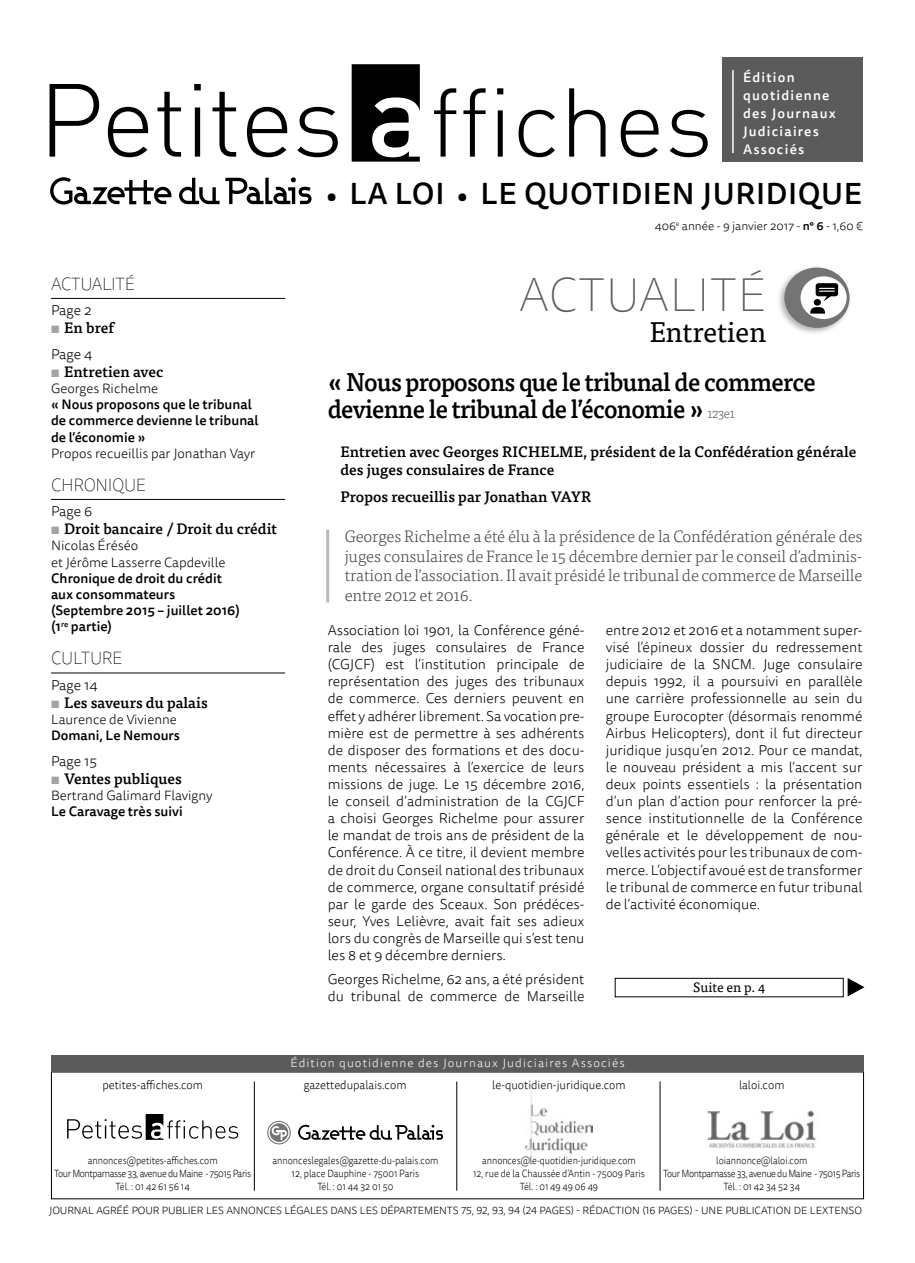
<style>
.page{position:relative;width:915px;height:1263px;background:#fff}
.page>*{position:absolute;margin:0;border:0;box-sizing:border-box;transform-origin:0 0}
.t1{font:100 48px "Tisa Sans OT";letter-spacing:.01em;color:#5b5b5b}
.t2{font:500 30px "Tisa Sans OT";letter-spacing:.02em;color:#000}
.t3{font:28.5px "Tisa OT";letter-spacing:-.01em;color:#000}
.t4{font:500 25.5px/27px "Tisa OT";letter-spacing:-.03em;color:#000;scale:.95 1}
.t5{font:100 18px "Tisa Sans OT";letter-spacing:-.02em;color:#000;scale:.95 1}
.t6{font:300 16.5px/19.5px "Tisa OT";letter-spacing:-.01em;color:#444443;text-align:justify}
.t7{font:500 15px/18px "Tisa OT";color:#000}
.t8{font:300 14.25px/17.1px "Tisa Sans OT";color:#000;text-align:justify}
.t9{font:500 13.5px/16.2px "Tisa Sans OT";color:#000}
.t10{font:300 13.5px/16.2px "Tisa Sans OT";color:#000}
.t11{font:500 13.5px/18px "Tisa Sans OT";letter-spacing:.09em;color:#fff}
.t12{font:13.5px "Tisa OT";color:#000}
.t13{font:300 12px "Tisa Sans OT";color:#000;scale:.95 1}
.t14{font:300 12px "Tisa Sans OT";letter-spacing:.09em;color:#fff}
.t15{font:300 12px "Tisa Sans OT";color:#000}
.t16{font:300 10.5px/12.6px "Tisa Sans OT";letter-spacing:-.04em;color:#000;text-align:center;scale:.88 1}
.t17{font:300 10.5px/12.6px "Tisa Sans OT";letter-spacing:-.01em;color:#000;text-align:center;scale:.88 1}
.t18{font:300 10.5px "Tisa Sans OT";letter-spacing:-.01em;color:#000}
.s1{font-weight:700;color:#a2a3a3}
.s2{font-size:27px}
.s3{font-weight:500}
.s4{font-weight:300;font-size:13.5px;color:#5b5b5b}
</style>
<div class="page">
<div style="left:721px;top:58px;width:140px;height:104px;background:#5b5b5b"></div>
<hr style="left:732px;top:70px;width:1px;height:83px;background:#fff">
<svg style="left:50px;top:84px;width:49px;height:73px"></svg>
<svg style="left:108px;top:107px;width:40px;height:50px"></svg>
<svg style="left:157px;top:92px;width:24px;height:65px"></svg>
<svg style="left:194px;top:84px;width:7px;height:73px"></svg>
<svg style="left:212px;top:92px;width:24px;height:65px"></svg>
<svg style="left:247px;top:107px;width:40px;height:50px"></svg>
<svg style="left:297px;top:107px;width:40px;height:50px"></svg>
<svg style="left:351px;top:64px;width:68px;height:98px"></svg>
<svg style="left:434px;top:88px;width:22px;height:69px"></svg>
<svg style="left:463px;top:88px;width:22px;height:69px"></svg>
<svg style="left:497px;top:88px;width:6px;height:69px"></svg>
<svg style="left:518px;top:110px;width:36px;height:47px"></svg>
<svg style="left:569px;top:88px;width:36px;height:69px"></svg>
<svg style="left:620px;top:110px;width:38px;height:47px"></svg>
<svg style="left:669px;top:110px;width:38px;height:47px"></svg>
<svg style="left:50px;top:177px;width:121px;height:28px"></svg>
<svg style="left:179px;top:178px;width:40px;height:26px"></svg>
<svg style="left:225px;top:177px;width:86px;height:27px"></svg>
<img style="left:525px;top:1091px;width:67px;height:65px">
<svg style="left:67px;top:1114px;width:171px;height:26px"></svg>
<img style="left:707px;top:1110px;width:110px;height:38px">
<hr style="left:659px;top:1081px;width:1px;height:110px;background:#000">
<hr style="left:456px;top:1081px;width:1px;height:110px;background:#000">
<hr style="left:254px;top:1081px;width:1px;height:110px;background:#000">
<svg style="left:269px;top:1123px;width:19px;height:19px"></svg>
<svg style="left:298px;top:1125px;width:145px;height:15px"></svg>
<svg style="left:271px;top:1126px;width:16px;height:14px"></svg>
<div style="left:267px;top:1121px;width:24px;height:23px;border:1px solid #747473;border-radius:50%"></div>
<div style="left:51px;top:1055px;width:812px;height:16px;background:#5b5b5b"></div>
<div style="left:614px;top:978px;width:229px;height:19px;border:1px solid #000"></div>
<svg style="left:847px;top:978px;width:17px;height:18px"></svg>
<hr style="left:51px;top:298px;width:234px;height:1px;background:#000">
<hr style="left:51px;top:499px;width:234px;height:1px;background:#000">
<hr style="left:51px;top:673px;width:234px;height:1px;background:#000">
<img style="left:779px;top:268px;width:71px;height:65px">
<div style="left:784px;top:267px;width:65px;height:61px;background:#747473;border-radius:50%"></div>
<div style="left:800px;top:276px;width:46px;height:43px;background:#fff;border-radius:50%"></div>
<svg style="left:810px;top:307px;width:14px;height:7px"></svg>
<div style="left:813px;top:299px;width:7px;height:7px;background:#000;border-radius:50%"></div>
<svg style="left:815px;top:283px;width:22px;height:18px"></svg>
<hr style="left:326px;top:529px;width:3px;height:73px;background:#b9baba">
<p class="t5" style="left:51px;top:273px;width:63px">ACTUALITÉ</p>
<p class="t8" style="left:51px;top:303px;width:42px">Page 2</p>
<p class="t7" style="left:51px;top:319px;width:64px"><span class="s1">▪</span> En bref</p>
<p class="t8" style="left:51px;top:346px;width:43px">Page 4</p>
<p class="t7" style="left:51px;top:363px;width:114px"><span class="s1">▪</span> Entretien avec</p>
<p class="t10" style="left:51px;top:381px;width:109px">Georges Richelme</p>
<p class="t9" style="left:51px;top:397px;width:209px">« Nous proposons que le tribunal de commerce devienne le tribunal de l’économie »</p>
<p class="t10" style="left:51px;top:446px;width:206px">Propos recueillis par Jonathan Vayr</p>
<p class="t5" style="left:51px;top:474px;width:101px">CHRONIQU E</p>
<p class="t8" style="left:51px;top:503px;width:43px">Page 6</p>
<p class="t7" style="left:51px;top:520px;width:227px"><span class="s1">▪</span> Droit bancaire / Droit du crédit</p>
<p class="t10" style="left:51px;top:538px;width:176px">Nicolas Éréséo<br>et Jérôme Lasserre Capdeville</p>
<p class="t9" style="left:51px;top:571px;width:190px">Chronique de droit du crédit aux consommateurs (Septembre 2015 – juillet 2016) (1<sup>re</sup> partie)</p>
<p class="t5" style="left:51px;top:647px;width:12px">CULTU</p>
<p class="t5" style="left:102px;top:647px;width:23px">RE</p>
<p class="t8" style="left:51px;top:677px;width:48px">Page 14</p>
<p class="t7" style="left:51px;top:694px;width:158px"><span class="s1">▪</span> Les saveurs du palais</p>
<p class="t10" style="left:51px;top:712px;width:127px">Laurence de Vivienne</p>
<p class="t9" style="left:51px;top:728px;width:130px">Domani, Le Nemours</p>
<p class="t8" style="left:51px;top:753px;width:47px">Page 15</p>
<p class="t7" style="left:51px;top:770px;width:132px"><span class="s1">▪</span> Ventes publiques</p>
<p class="t10" style="left:51px;top:788px;width:163px">Bertrand Galimard Flavigny</p>
<p class="t9" style="left:51px;top:804px;width:133px">Le Caravage très suivi</p>
<p class="t11" style="left:742px;top:69px;width:94px">Édition quotidienne des Journaux<br>Judiciaires<br>Associés</p>
<h2 class="t2" style="left:326px;top:175px;width:537px"><span class="s2">•</span> LA LOI <span class="s2">•</span> LE QUOTIDIEN JURIDIQUE</h2>
<p class="t15" style="left:654px;top:219px;width:209px">406<sup>e</sup> année - 9 janvier 2017 - <span class="s3">n° 6</span> - 1,60 €</p>
<h1 class="t1" style="left:519px;top:267px;width:248px">ACTUALITÉ</h1>
<h3 class="t3" style="left:649px;top:315px;width:118px">Entretien</h3>
<h3 class="t4" style="left:327px;top:369px;width:515px">« Nous proposons que le tribunal de commerce devienne le tribunal de l’économie » <span class="s4">123e1</span></h3>
<p class="t7" style="left:340px;top:443px;width:517px">Entretien avec Georges RICHELME, président de la Confédération générale des juges consulaires de France</p>
<p class="t7" style="left:340px;top:488px;width:252px">Propos recueillis par Jonathan VAYR</p>
<p class="t6" style="left:344px;top:527px;width:519px">Georges Richelme a été élu à la présidence de la Confédération générale des juges consulaires de France le 15 décembre dernier par le conseil d’adminis&shy;tration de l’association. Il avait présidé le tribunal de commerce de Marseille entre 2012 et 2016.</p>
<p class="t8" style="left:327px;top:622px;width:258px">Association loi 1901, la Conférence géné&shy;rale des juges consulaires de France (CGJCF) est l’institution principale de représentation des juges des tribunaux de commerce. Ces derniers peuvent en effet y adhérer librement. Sa vocation pre&shy;mière est de permettre à ses adhérents de disposer des formations et des docu&shy;ments nécessaires à l’exercice de leurs missions de juge. Le 15 décembre 2016, le conseil d’administration de la CGJCF a choisi Georges Richelme pour assurer le mandat de trois ans de président de la Conférence. À ce titre, il devient membre de droit du Conseil national des tribunaux de commerce, organe consultatif présidé par le garde des Sceaux. Son prédéces&shy;seur, Yves Lelièvre, avait fait ses adieux lors du congrès de Marseille qui s’est tenu les 8 et 9 décembre derniers.</p>
<p class="t8" style="left:327px;top:971px;width:258px">Georges Richelme, 62 ans, a été président du tribunal de commerce de Marseille</p>
<p class="t8" style="left:605px;top:622px;width:258px">entre 2012 et 2016 et a notamment super&shy;visé l’épineux dossier du redressement judiciaire de la SNCM. Juge consulaire depuis 1992, il a poursuivi en parallèle une carrière professionnelle au sein du groupe Eurocopter (désormais renommé Airbus Helicopters), dont il fut directeur juridique jusqu’en 2012. Pour ce mandat, le nouveau président a mis l’accent sur deux points essentiels : la présentation d’un plan d’action pour renforcer la pré&shy;sence institutionnelle de la Conférence générale et le développement de nou&shy;velles activités pour les tribunaux de com&shy;merce. L’objectif avoué est de transformer le tribunal de commerce en futur tribunal de l’activité économique.</p>
<p class="t12" style="left:693px;top:980px;width:73px">Suite en p. 4</p>
<p class="t13" style="left:102px;top:1077px;width:107px">petites-affiches.com</p>
<p class="t14" style="left:290px;top:1055px;width:335px">Édition quotidienne des Journaux Judiciaires Associés</p>
<p class="t13" style="left:303px;top:1077px;width:110px">gazettedupalais.com</p>
<p class="t13" style="left:492px;top:1077px;width:142px">le-quotidien-juridique.com</p>
<p class="t13" style="left:738px;top:1077px;width:49px">laloi.com</p>
<p class="t16" style="left:54px;top:1155px;width:225px">annonces@petites-affiches.com<br>Tour Montparnasse 33, avenue du Maine - 75015 Paris<br>Tél. : 01 42 61 56 14</p>
<p class="t17" style="left:272px;top:1155px;width:190px">annonceslegales@gazette-du-palais.com<br>12, place Dauphine - 75001 Paris<br>Tél. : 01 44 32 01 50</p>
<p class="t17" style="left:473px;top:1155px;width:197px">annonces@le-quotidien-juridique.com<br>12, rue de la Chaussée d’Antin - 75009 Paris<br>Tél. : 01 49 49 06 49</p>
<p class="t16" style="left:663px;top:1155px;width:225px">loiannonce@laloi.com<br>Tour Montparnasse 33, avenue du Maine - 75015 Paris<br>Tél. : 01 42 34 52 34</p>
<p class="t18" style="left:49px;top:1204px;width:814px">JOURNAL AGRÉÉ POUR PUBLIER LES ANNONCES LÉGALES DANS LES DÉPARTEMENTS 75, 92, 93, 94 (24 PAGES) - RÉDACTION (16 PAGES) - UNE PUBLICATION DE LEXTENSO</p>
</div>
